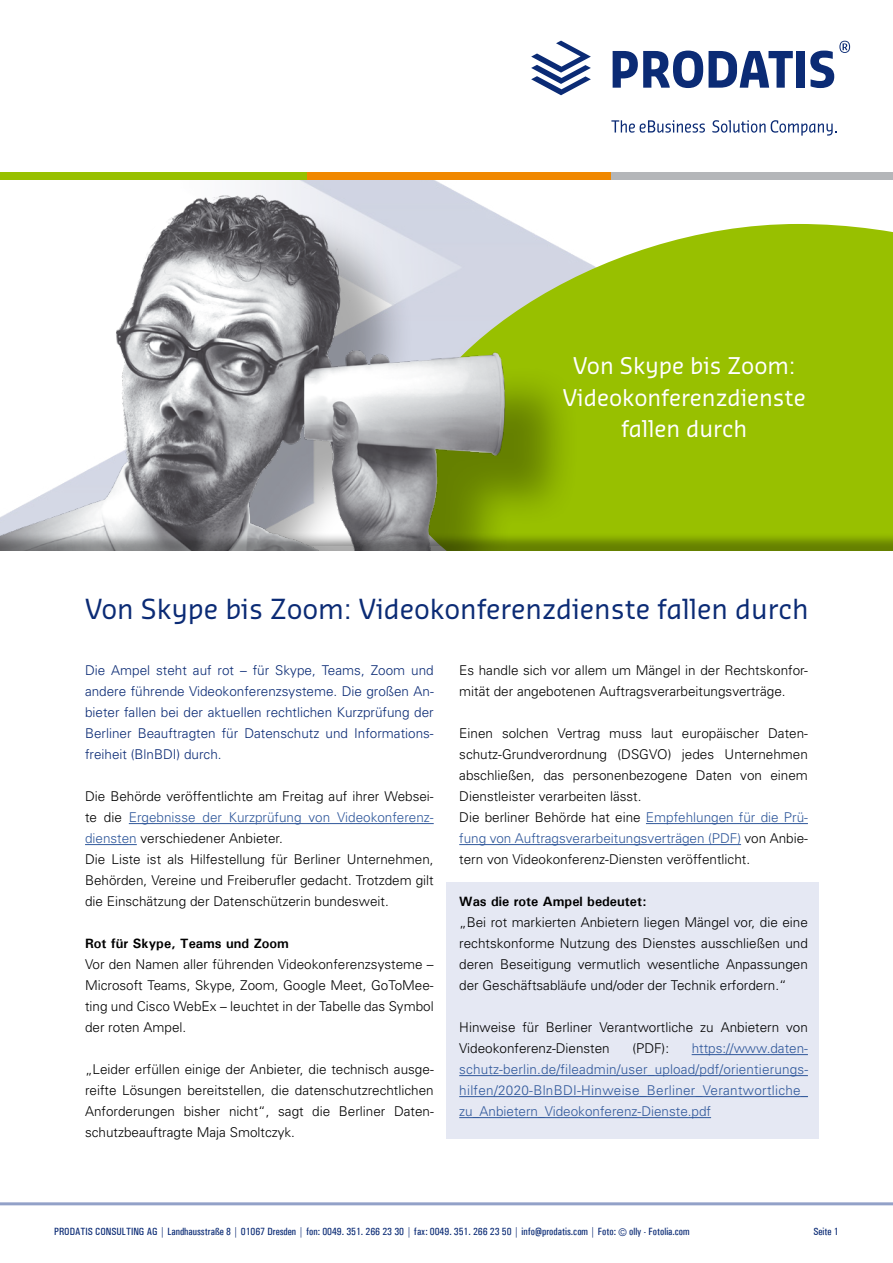
<style>
.page{position:relative;width:893px;height:1263px;background:#fff}
.page>*{position:absolute;margin:0;border:0;box-sizing:border-box;transform-origin:0 0}
.t1{font:27px "Sansa";color:#0b2b75}
.t2{font:22.5px/31.5px "Sansa";color:#fff;text-align:center}
.t3{font:300 13.5px/21px "Univers";color:#000}
.t4{font:300 13.5px/21px "Univers";color:#0b2b75;text-align:justify}
.t5{font:300 13.5px/21px "Univers";color:#30589b;text-align:justify}
.t6{font:700 13.5px "Univers";color:#000}
.t7{font:500 condensed 10.5px "Univers";color:#0b2b75}
.s1{color:#30589b}
.s2{font-weight:300;font-stretch:normal}
</style>
<div class="page">
<div style="left:589px;top:224px;width:304px;height:308px;background:#98c000"></div>
<img style="left:0;top:180px;width:589px;height:352px">
<hr style="left:0;top:1202px;width:893px;height:3px;background:#92a1c8">
<div style="left:0;top:172px;width:308px;height:8px;background:#98c000"></div>
<div style="left:307px;top:172px;width:304px;height:8px;background:#f08800"></div>
<div style="left:611px;top:172px;width:282px;height:8px;background:#b4b6b9"></div>
<svg style="left:613px;top:51px;width:90px;height:37px"></svg>
<svg style="left:709px;top:51px;width:84px;height:37px"></svg>
<div style="left:797px;top:51px;width:8px;height:37px;background:#0b2b75"></div>
<svg style="left:810px;top:41px;width:40px;height:47px"></svg>
<svg style="left:531px;top:41px;width:60px;height:54px"></svg>
<svg style="left:611px;top:120px;width:94px;height:13px"></svg>
<svg style="left:712px;top:120px;width:124px;height:16px"></svg>
<div style="left:446px;top:882px;width:373px;height:256px;background:#e5e8f3"></div>
<div style="left:0;top:532px;width:893px;height:131px;background:#000;opacity:.33"></div>
<div style="left:0;top:551px;width:893px;height:114px;background:#fff"></div>
<hr style="left:129px;top:823px;width:305px;height:1px;background:#30589b">
<hr style="left:85px;top:844px;width:52px;height:1px;background:#30589b">
<hr style="left:646px;top:823px;width:162px;height:1px;background:#30589b">
<hr style="left:459px;top:844px;width:282px;height:1px;background:#30589b">
<hr style="left:692px;top:1054px;width:116px;height:1px;background:#30589b">
<hr style="left:459px;top:1075px;width:349px;height:1px;background:#30589b">
<hr style="left:459px;top:1096px;width:349px;height:1px;background:#30589b">
<hr style="left:459px;top:1117px;width:252px;height:1px;background:#30589b">
<h2 class="t2" style="left:563px;top:349px;width:244px">Von Skype bis Zoom:<br>Videokonferenzdienste fallen durch</h2>
<h1 class="t1" style="left:85px;top:591px;width:725px">Von Skype bis Zoom: Videokonferenzdienste fallen durch</h1>
<p class="t4" style="left:85px;top:660px;width:350px">Die Ampel steht auf rot – für Skype, Teams, Zoom und andere führende Videokonferenzsysteme. Die großen An&shy;bieter fallen bei der aktuellen rechtlichen Kurzprüfung der Berliner Beauftragten fü r Datenschutz und Informations&shy;freiheit (BlnBDI) durch.</p>
<p class="t3" style="left:85px;top:786px;width:350px">Die Behörde veröffentlichte am Freitag auf ihrer Websei&shy;te die <span class="s1">Ergebnisse der Kurzprüfung von Videokonferenz&shy;diensten</span> verschiedener Anbieter.<br>Die Liste ist als Hilfestellung für Berliner Unternehmen, Behörden, Vereine und Freiberufler gedacht. Trotzdem gilt die Einschätzung der Datenschützerin bundesweit.</p>
<p class="t6" style="left:85px;top:935px;width:205px">Rot für Skype, Teams und Zoom</p>
<p class="t3" style="left:85px;top:954px;width:350px;text-align:justify">Vor den Namen aller führenden Videokonferenzsysteme – Microsoft Teams, Skype, Zoom, Google Meet, GoToMee&shy;ting und Cisco WebEx – leuchtet in der Tabelle das Symbol der roten Ampel.</p>
<p class="t3" style="left:85px;top:1059px;width:350px;text-align:justify">„Leider erfüllen einige der Anbieter, die technisch ausge&shy;reifte Lösungen bereitstellen, die datenschutzrechtlichen Anforderungen bisher nicht“, sagt die Berliner Daten&shy;schutzbeauftragte Maja Smoltczyk.</p>
<p class="t3" style="left:459px;top:660px;width:350px">Es handle sich vor allem um Mängel in der Rechtskonfor&shy;mität der angebotenen Auftragsverarbeitungsverträge.</p>
<p class="t3" style="left:459px;top:723px;width:350px">Einen solchen Vertrag muss laut europäischer Daten&shy;schutz-Grundverordnung (DSGVO) jedes Unternehmen abschließen, das personenbezogene Daten von einem Dienstleister verarbeiten lässt.<br>Die berliner Behörde hat eine <span class="s1">Empfehlungen für die Prü- fung von Auftragsverarbeitungsverträgen (PDF)</span> von Anbie&shy;tern von Videokonferenz-Diensten veröffentlicht.</p>
<p class="t6" style="left:459px;top:893px;width:189px">Was die rote Ampel bedeutet:</p>
<p class="t3" style="left:459px;top:912px;width:350px;text-align:justify">„Bei rot markierten Anbietern liegen Mängel vor, die eine rechtskonforme Nutzung des Dienstes ausschließen und deren Beseitigung vermutlich wesentliche Anpassungen der Geschäftsabläufe und/oder der Technik erfordern.“</p>
<p class="t3" style="left:459px;top:1017px;width:350px">Hinweise für Berliner Verantwortliche zu Anbietern von<br>Videokonferenz-Diensten</p>
<p class="t3" style="left:632px;top:1038px;width:38px">(PDF):</p>
<p class="t5" style="left:459px;top:1038px;width:350px;text-indent:232px">https://www.daten&shy;schutz-berlin.de/fileadmin/user_upload/pdf/orientierungs&shy;hilfen/2020-BlnBDI-Hinweise_Berliner_Verantwortliche_ zu_Anbietern_Videokonferenz-Dienste.pdf</p>
<p class="t7" style="left:54px;top:1226px;width:637px">PRODATIS CONSULTING AG | Landhausstraße 8 | 01067 Dresden | fon: 0049. 351. 266 23 30 | fax: 0049. 351. 266 23 50 | info@prodatis.com | Foto: <span class="s2">©</span> olly - Fotolia.com</p>
<p class="t7" style="left:813px;top:1225px;width:27px">Seite 1</p>
</div>
